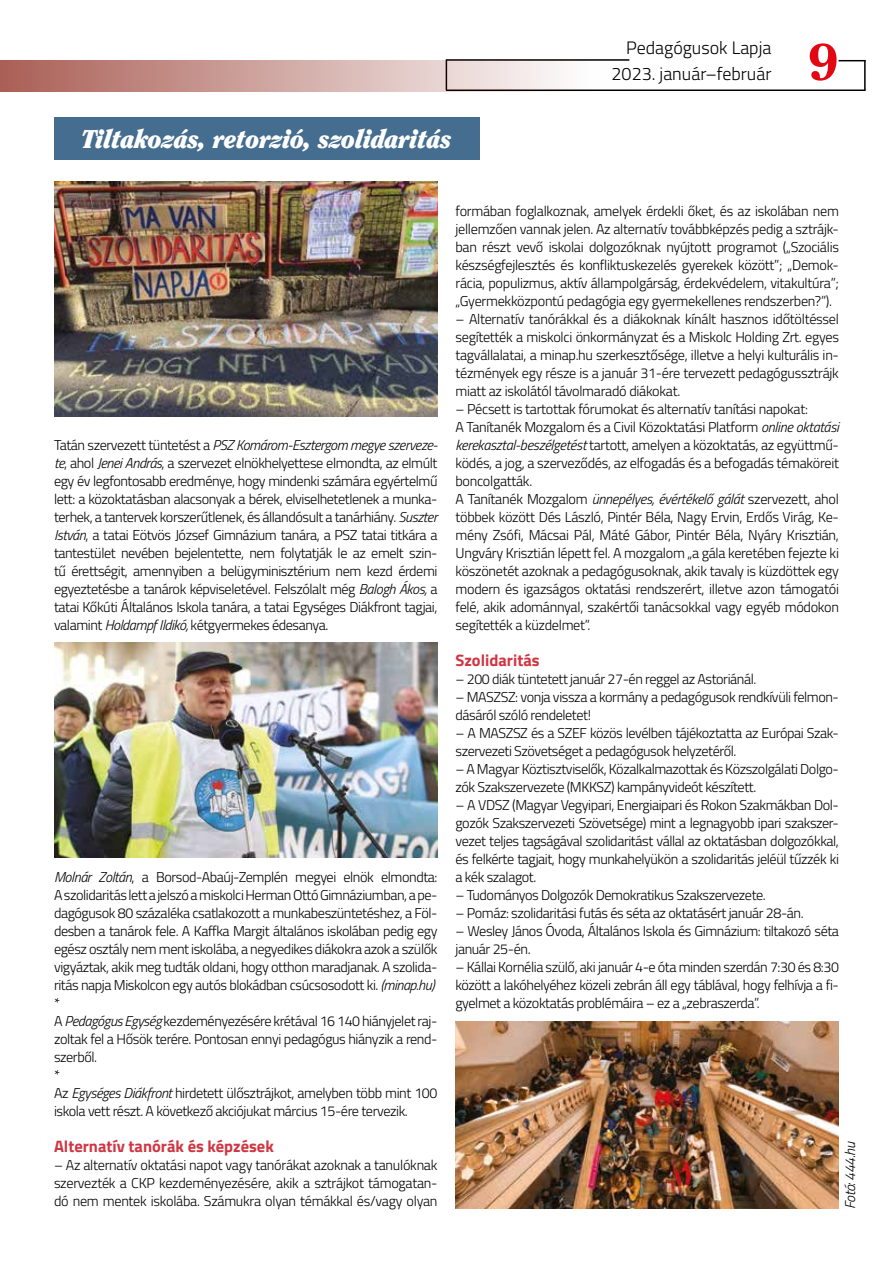
<style>
.page{position:relative;width:893px;height:1263px;background:#fff}
.page>*{position:absolute;margin:0;border:0;box-sizing:border-box;transform-origin:0 0}
.t1{font:800 51px "Clearface Std";color:#e30613;scale:1.1 1}
.t2{font:italic 900 25.5px "Clearface Std";letter-spacing:-.02em;color:#fff}
.t3{font:300 18px/25px "Titillium Web";color:#000;text-align:right}
.t4{font:700 16.5px "Titillium Web";color:#d03642}
.t5{font:300 14.25px/18px "Titillium Web";letter-spacing:-.03em;color:#000;text-align:justify}
.t6{font:italic 300 14.25px "Titillium Web";color:#000}
.s1{font-style:italic}
</style>
<div class="page">
<hr style="left:446px;top:90px;width:420px;height:1px;background:#000">
<hr style="left:864px;top:60px;width:2px;height:30px;background:#000">
<svg style="left:838px;top:60px;width:28px;height:1px"></svg>
<hr style="left:447px;top:59px;width:182px;height:2px;background:#000">
<hr style="left:446px;top:59px;width:1px;height:31px;background:#000">
<svg style="left:0;top:60px;width:629px;height:32px;background:#d0ada9"></svg>
<div style="left:54px;top:117px;width:425px;height:42px;background:#456d8f"></div>
<img style="left:54px;top:643px;width:383px;height:215px">
<img style="left:54px;top:182px;width:383px;height:235px">
<img style="left:455px;top:1022px;width:384px;height:187px">
<h2 class="t2" style="left:81px;top:123px;width:372px">Tiltakozás, retorzió, szolidaritás</h2>
<p class="t3" style="left:612px;top:35px;width:161px">Pedagógusok Lapja<br>2023. január–február</p>
<h1 class="t1" style="left:808px;top:31px;width:30px">9</h1>
<p class="t5" style="left:54px;top:435px;width:385px">Tatán szervezett tüntetést a <span class="s1">PSZ Komárom-Esztergom megye szerveze&shy;te</span>, ahol <span class="s1">Jenei András</span>, a szervezet elnökhelyettese elmondta, az elmúlt egy év legfontosabb eredménye, hogy mindenki számára egyértelmű lett: a közoktatásban alacsonyak a bérek, elviselhetetlenek a munka&shy;terhek, a tantervek korszerűtlenek, és állandósult a tanárhiány. <span class="s1">Suszter István</span>, a tatai Eötvös József Gimnázium tanára, a PSZ tatai titkára a tantestület nevében bejelentette, nem folytatják le az emelt szin&shy;tű érettségit, amennyiben a belügyminisztérium nem kezd érdemi egyeztetésbe a tanárok képviseletével. Felszólalt még <span class="s1">Balogh Ákos,</span> a tatai Kőkúti Általános Iskola tanára, a tatai Egységes Diákfront tagjai, valamint <span class="s1">Holdampf Ildikó,</span> kétgyermekes édesanya.</p>
<p class="t5" style="left:54px;top:867px;width:385px;text-align:left"><span class="s1">Molnár Zoltán</span>, a Borsod-Abaúj-Zemplén megyei elnök elmondta:<br>A szolidaritás lett a jelszó a miskolci Herman Ottó Gimnáziumban, a pe&shy;dagógusok 80 százaléka csatlakozott a munkabeszüntetéshez, a Föl&shy;desben a tanárok fele. A Kaffka Margit általános iskolában pedig egy egész osztály nem ment iskolába, a negyedikes diákokra azok a szülők vigyáztak, akik meg tudták oldani, hogy otthon maradjanak. A szolida&shy;ritás napja Miskolcon egy autós blokádban csúcsosodott ki. <span class="s1">(minap.hu) </span>*<br>A <span class="s1">Pedagógus Egység</span> kezdeményezésére krétával 16 140 hiányjelet raj&shy;zoltak fel a Hősök terére. Pontosan ennyi pedagógus hiányzik a rend&shy;szerből.<br>*<br>Az <span class="s1">Egységes Diákfront</span> hirdetett ülősztrájkot, amelyben több mint 100 iskola vett részt. A következő akciójukat március 15-ére tervezik.</p>
<p class="t4" style="left:54px;top:1134px;width:221px">Alternatív tanórák és képzések</p>
<p class="t5" style="left:54px;top:1155px;width:385px">– Az alternatív oktatási napot vagy tanórákat azoknak a tanulóknak szervezték a CKP kezdeményezésére, akik a sztrájkot támogatan&shy;dó nem mentek iskolába. Számukra olyan témákkal és/vagy olyan</p>
<p class="t5" style="left:455px;top:201px;width:385px">formában foglalkoznak, amelyek érdekli őket, és az iskolában nem jellemzően vannak jelen. Az alternatív továbbképzés pedig a sztrájk&shy;ban részt vevő iskolai dolgozóknak nyújtott programot („Szociális készségfejlesztés és konfliktuskezelés gyerekek között”; „Demok&shy;rácia, populizmus, aktív állampolgárság, érdekvédelem, vitakultúra”; „Gyermekközpontú pedagógia egy gyermekellenes rendszerben?”).</p>
<p class="t5" style="left:455px;top:309px;width:385px">– Alternatív tanórákkal és a diákoknak kínált hasznos időtöltéssel segítették a miskolci önkormányzat és a Miskolc Holding Zrt. egyes tagvállalatai, a minap.hu szerkesztősége, illetve a helyi kulturális in&shy;tézmények egy része is a január 31-ére tervezett pedagógussztrájk miatt az iskolától távolmaradó diákokat.</p>
<p class="t5" style="left:455px;top:399px;width:385px;text-align:left">– Pécsett is tartottak fórumokat és alternatív tanítási napokat:<br>A Tanítanék Mozgalom és a Civil Közoktatási Platform <span class="s1">online oktatási kerekasztal-beszélgetést</span> tartott, amelyen a közoktatás, az együttmű&shy;ködés, a jog, a szerveződés, az elfogadás és a befogadás témaköreit boncolgatták.<br>A Tanítanék Mozgalom <span class="s1">ünnepélyes, évértékelő gálát</span> szervezett, ahol többek között Dés László, Pintér Béla, Nagy Ervin, Erdős Virág, Ke&shy;mény Zsófi, Mácsai Pál, Máté Gábor, Pintér Béla, Nyáry Krisztián, Ungváry Krisztián lépett fel. A mozgalom „a gála keretében fejezte ki köszönetét azoknak a pedagógusoknak, akik tavaly is küzdöttek egy modern és igazságos oktatási rendszerért, illetve azon támogatói felé, akik adománnyal, szakértői tanácsokkal vagy egyéb módokon segítették a küzdelmet”.</p>
<p class="t4" style="left:455px;top:648px;width:86px">Szolidaritás</p>
<p class="t5" style="left:455px;top:669px;width:302px">– 200 diák tüntetett január 27-én reggel az Astoriánál.</p>
<p class="t5" style="left:455px;top:687px;width:385px">– MASZSZ: vonja vissza a kormány a pedagógusok rendkívüli felmon&shy;dásáról szóló rendeletet!</p>
<p class="t5" style="left:455px;top:723px;width:385px">– A MASZSZ és a SZEF közös levélben tájékoztatta az Európai Szak&shy;szervezeti Szövetséget a pedagógusok helyzetéről.</p>
<p class="t5" style="left:455px;top:759px;width:385px">– A Magyar Köztisztviselők, Közalkalmazottak és Közszolgálati Dolgo&shy;zók Szakszervezete (MKKSZ) kampányvideót készített.</p>
<p class="t5" style="left:455px;top:795px;width:385px">– A VDSZ (Magyar Vegyipari, Energiaipari és Rokon Szakmákban Dol&shy;gozók Szakszervezeti Szövetsége) mint a legnagyobb ipari szakszer&shy;vezet teljes tagságával szolidaritást vállal az oktatásban dolgozókkal, és felkérte tagjait, hogy munkahelyükön a szolidaritás jeléül tűzzék ki a kék szalagot.</p>
<p class="t5" style="left:455px;top:885px;width:312px">– Tudományos Dolgozók Demokratikus Szakszervezete.</p>
<p class="t5" style="left:455px;top:903px;width:350px">– Pomáz: szolidaritási futás és séta az oktatásért január 28-án.</p>
<p class="t5" style="left:455px;top:921px;width:385px">– Wesley János Óvoda, Általános Iskola és Gimnázium: tiltakozó séta január 25-én.</p>
<p class="t5" style="left:455px;top:957px;width:385px">– Kállai Kornélia szülő, aki január 4-e óta minden szerdán 7:30 és 8:30 között a lakóhelyéhez közeli zebrán áll egy táblával, hogy felhívja a fi&shy;gyelmet a közoktatás problémáira – ez a „zebraszerda”.</p>
<p class="t6" style="left:840px;top:1209px;width:69px;rotate:-90deg">Fotó: 444.hu</p>
</div>
